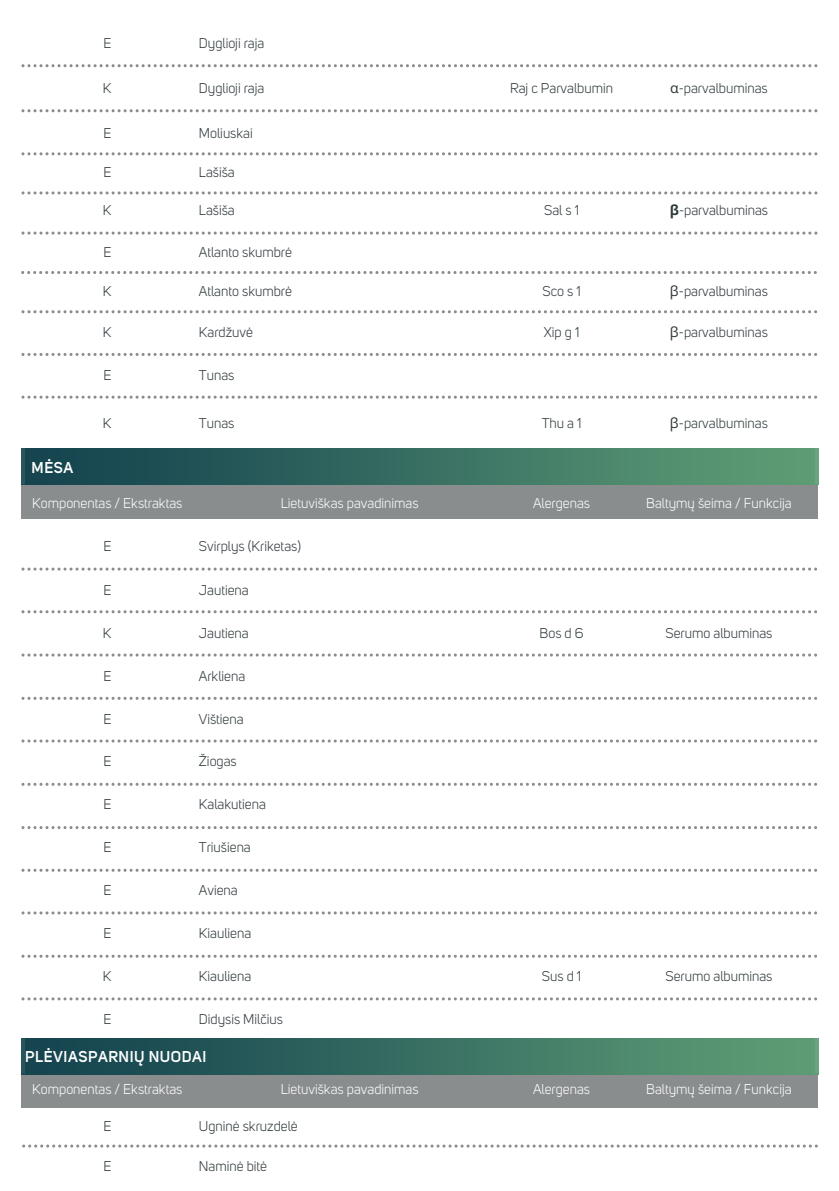
<style>
.page{position:relative;width:839px;height:1191px;background:#fff}
.page>*{position:absolute;margin:0;border:0;box-sizing:border-box;transform-origin:0 0}
.t1{font:600 15.6px "Uni Sans";letter-spacing:.035em;color:#fff}
.t2{font:14px "Uni Sans";color:#313b3e}
.t3{font:14px "Uni Sans";color:#fff}
.s1{font-family:"Noto Sans"}
.s2{font-family:"Noto Sans";font-weight:700}
</style>
<div class="page">
<svg style="left:21px;top:64px;width:796px;height:3px"></svg>
<svg style="left:21px;top:109px;width:796px;height:3px"></svg>
<svg style="left:21px;top:271px;width:795px;height:3px"></svg>
<svg style="left:21px;top:310px;width:796px;height:3px"></svg>
<svg style="left:21px;top:353px;width:796px;height:3px"></svg>
<svg style="left:21px;top:396px;width:796px;height:3px"></svg>
<svg style="left:21px;top:568px;width:796px;height:3px"></svg>
<svg style="left:21px;top:610px;width:796px;height:3px"></svg>
<svg style="left:21px;top:654px;width:796px;height:3px"></svg>
<svg style="left:21px;top:697px;width:796px;height:3px"></svg>
<svg style="left:21px;top:740px;width:796px;height:3px"></svg>
<svg style="left:21px;top:783px;width:796px;height:3px"></svg>
<svg style="left:21px;top:826px;width:796px;height:3px"></svg>
<svg style="left:21px;top:869px;width:796px;height:3px"></svg>
<svg style="left:21px;top:911px;width:796px;height:3px"></svg>
<svg style="left:21px;top:955px;width:796px;height:3px"></svg>
<svg style="left:21px;top:997px;width:796px;height:3px"></svg>
<svg style="left:21px;top:152px;width:796px;height:3px"></svg>
<svg style="left:21px;top:191px;width:796px;height:3px"></svg>
<svg style="left:21px;top:232px;width:796px;height:3px"></svg>
<div style="left:21px;top:484px;width:797px;height:34px;background:#898d8d"></div>
<img style="left:21px;top:449px;width:797px;height:36px">
<div style="left:21px;top:1074px;width:797px;height:34px;background:#898d8d"></div>
<img style="left:21px;top:1039px;width:797px;height:36px">
<svg style="left:22px;top:1145px;width:795px;height:3px"></svg>
<p class="t1" style="left:32px;top:458px;width:43px">MĖSA</p>
<p class="t2" style="left:103px;top:37px;width:9px">E</p>
<p class="t2" style="left:199px;top:37px;width:67px">Dyglioji raja</p>
<p class="t2" style="left:103px;top:82px;width:10px">K</p>
<p class="t2" style="left:199px;top:82px;width:67px">Dyglioji raja</p>
<p class="t2" style="left:510px;top:82px;width:104px">Raj c Parvalbumin</p>
<p class="t2" style="left:670px;top:82px;width:99px"><span class="s1">α</span>-parvalbuminas</p>
<p class="t2" style="left:103px;top:127px;width:9px">E</p>
<p class="t2" style="left:199px;top:127px;width:55px">Moliuskai</p>
<p class="t2" style="left:103px;top:166px;width:9px">E</p>
<p class="t2" style="left:199px;top:166px;width:37px">Lašiša</p>
<p class="t2" style="left:103px;top:205px;width:10px">K</p>
<p class="t2" style="left:199px;top:205px;width:37px">Lašiša</p>
<p class="t2" style="left:544px;top:205px;width:36px">Sals1</p>
<p class="t2" style="left:669px;top:205px;width:100px"><span class="s2">β</span>-parvalbuminas</p>
<p class="t2" style="left:103px;top:247px;width:9px">E</p>
<p class="t2" style="left:199px;top:247px;width:95px">Atlanto skumbrė</p>
<p class="t2" style="left:103px;top:285px;width:10px">K</p>
<p class="t2" style="left:199px;top:285px;width:95px">Atlanto skumbrė</p>
<p class="t2" style="left:542px;top:285px;width:40px">Scos1</p>
<p class="t2" style="left:670px;top:285px;width:99px"><span class="s1">β</span>-parvalbuminas</p>
<p class="t2" style="left:103px;top:326px;width:10px">K</p>
<p class="t2" style="left:199px;top:326px;width:56px">Kardžuvė</p>
<p class="t2" style="left:544px;top:326px;width:37px">Xipg1</p>
<p class="t2" style="left:670px;top:326px;width:99px"><span class="s1">β</span>-parvalbuminas</p>
<p class="t2" style="left:103px;top:369px;width:9px">E</p>
<p class="t2" style="left:199px;top:369px;width:37px">Tunas</p>
<p class="t2" style="left:103px;top:417px;width:10px">K</p>
<p class="t2" style="left:199px;top:417px;width:37px">Tunas</p>
<p class="t2" style="left:541px;top:417px;width:41px">Thua1</p>
<p class="t2" style="left:670px;top:417px;width:99px"><span class="s1">β</span>-parvalbuminas</p>
<p class="t3" style="left:32px;top:497px;width:152px">Komponentas / Ekstraktas</p>
<p class="t3" style="left:281px;top:497px;width:139px">Lietuviškas pavadinimas</p>
<p class="t3" style="left:533px;top:497px;width:59px">Alergenas</p>
<p class="t3" style="left:646px;top:497px;width:147px">Baltymų šeima / Funkcija</p>
<p class="t2" style="left:103px;top:540px;width:9px">E</p>
<p class="t2" style="left:199px;top:540px;width:104px">Svirplys (Kriketas)</p>
<p class="t2" style="left:103px;top:584px;width:9px">E</p>
<p class="t2" style="left:199px;top:584px;width:51px">Jautiena</p>
<p class="t2" style="left:103px;top:627px;width:10px">K</p>
<p class="t2" style="left:199px;top:627px;width:51px">Jautiena</p>
<p class="t2" style="left:539px;top:627px;width:45px">Bosd6</p>
<p class="t2" style="left:665px;top:627px;width:108px">Serumo albuminas</p>
<p class="t2" style="left:103px;top:670px;width:9px">E</p>
<p class="t2" style="left:199px;top:670px;width:48px">Arkliena</p>
<p class="t2" style="left:103px;top:713px;width:9px">E</p>
<p class="t2" style="left:199px;top:713px;width:46px">Vištiena</p>
<p class="t2" style="left:103px;top:756px;width:9px">E</p>
<p class="t2" style="left:199px;top:756px;width:39px">Žiogas</p>
<p class="t2" style="left:103px;top:799px;width:9px">E</p>
<p class="t2" style="left:199px;top:799px;width:69px">Kalakutiena</p>
<p class="t2" style="left:103px;top:842px;width:9px">E</p>
<p class="t2" style="left:199px;top:842px;width:53px">Triušiena</p>
<p class="t2" style="left:103px;top:885px;width:9px">E</p>
<p class="t2" style="left:199px;top:885px;width:40px">Aviena</p>
<p class="t2" style="left:103px;top:928px;width:9px">E</p>
<p class="t2" style="left:199px;top:928px;width:54px">Kiauliena</p>
<p class="t2" style="left:103px;top:971px;width:10px">K</p>
<p class="t2" style="left:199px;top:971px;width:54px">Kiauliena</p>
<p class="t2" style="left:542px;top:971px;width:41px">Susd1</p>
<p class="t2" style="left:665px;top:971px;width:108px">Serumo albuminas</p>
<p class="t2" style="left:103px;top:1014px;width:9px">E</p>
<p class="t2" style="left:199px;top:1014px;width:86px">Didysis Milčius</p>
<p class="t1" style="left:25px;top:1047px;width:183px">PLĖVIASPARNIŲ NUODAI</p>
<p class="t3" style="left:32px;top:1084px;width:152px">Komponentas / Ekstraktas</p>
<p class="t3" style="left:281px;top:1084px;width:139px">Lietuviškas pavadinimas</p>
<p class="t3" style="left:533px;top:1084px;width:59px">Alergenas</p>
<p class="t3" style="left:646px;top:1084px;width:147px">Baltymų šeima / Funkcija</p>
<p class="t2" style="left:103px;top:1120px;width:9px">E</p>
<p class="t2" style="left:199px;top:1120px;width:100px">Ugninė skruzdelė</p>
<p class="t2" style="left:103px;top:1160px;width:9px">E</p>
<p class="t2" style="left:199px;top:1160px;width:70px">Naminė bitė</p>
</div>
